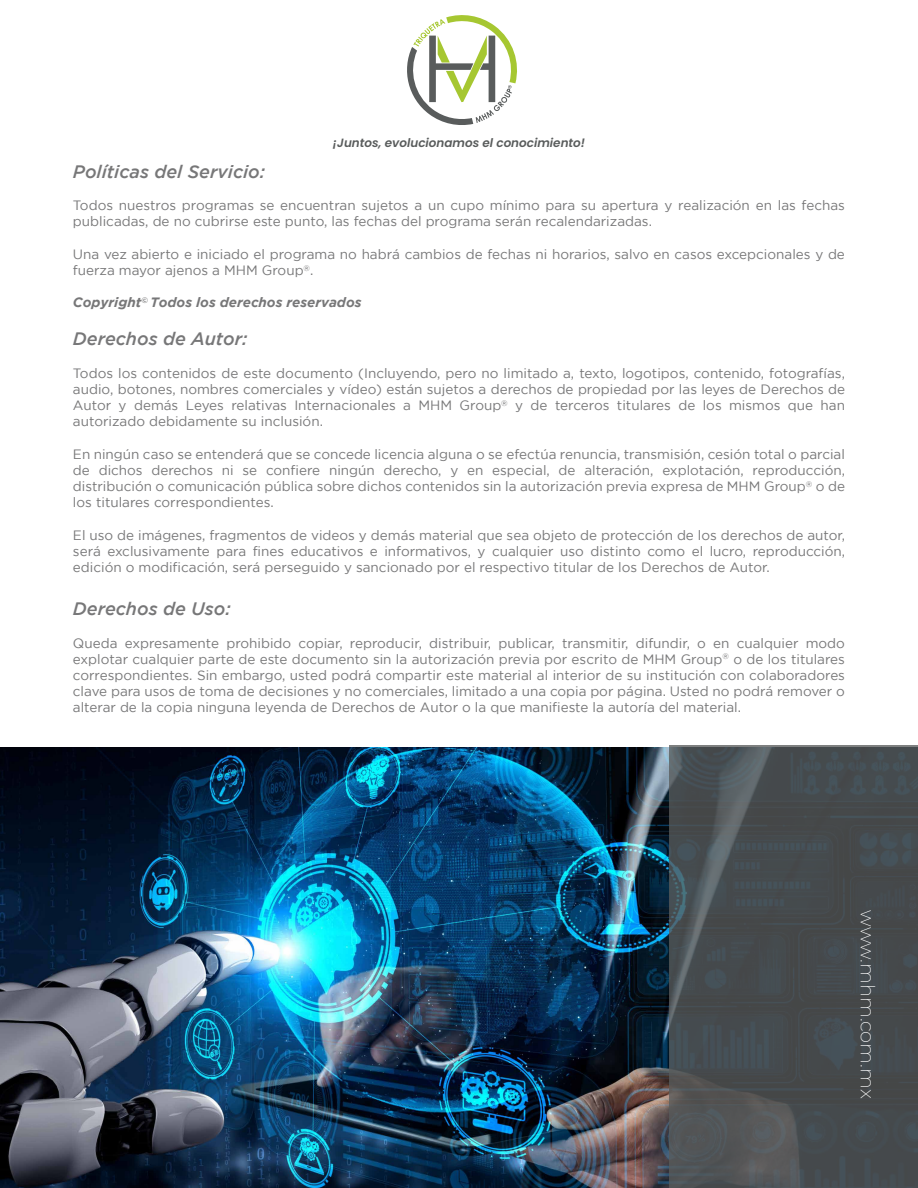
<style>
.page{position:relative;width:918px;height:1188px;background:#fff}
.page>*{position:absolute;margin:0;border:0;box-sizing:border-box;transform-origin:0 0}
.t1{font:200 19.5px "Montserrat";color:#fff}
.t2{font:500 18px "Gotham";color:#777778}
.t3{font:13.5px/16.2px "Gotham";color:#777778;text-align:justify}
.t4{font:italic 700 13.5px "Gotham";color:#777778}
.t5{font:italic 600 12px "Poppins";color:#595c5c}
</style>
<div class="page">
<svg style="left:407px;top:15px;width:110px;height:110px"></svg>
<img style="left:0;top:747px;width:669px;height:441px">
<svg style="left:669px;top:746px;width:249px;height:442px;fill:#454b4e"></svg>
<p class="t5" style="left:333px;top:136px;width:254px">¡Juntos, evolucionamos el conocimiento!</p>
<h2 class="t2" style="left:73px;top:161px;width:194px">Políticas del Servicio:</h2>
<p class="t3" style="left:73px;top:197px;width:774px">Todos nuestros programas se encuentran sujetos a un cupo mínimo para su apertura y realización en las fechas publicadas, de no cubrirse este punto, las fechas del programa serán recalendarizadas.</p>
<p class="t3" style="left:73px;top:246px;width:774px">Una vez abierto e iniciado el programa no habrá cambios de fechas ni horarios, salvo en casos excepcionales y de fuerza mayor ajenos a MHM Group<sup>®</sup>.</p>
<p class="t4" style="left:73px;top:295px;width:290px">Copyright<sup>©</sup> Todos los derechos reservados</p>
<h2 class="t2" style="left:73px;top:329px;width:176px">Derechos de Autor:</h2>
<p class="t3" style="left:73px;top:365px;width:774px">Todos los contenidos de este documento (Incluyendo, pero no limitado a, texto, logotipos, contenido, fotografías, audio, botones, nombres comerciales y vídeo) están sujetos a derechos de propiedad por las leyes de Derechos de Autor y demás Leyes relativas Internacionales a MHM Group<sup>®</sup> y de terceros titulares de los mismos que han autorizado debidamente su inclusión.</p>
<p class="t3" style="left:73px;top:446px;width:774px">En ningún caso se entenderá que se concede licencia alguna o se efectúa renuncia, transmisión, cesión total o parcial de dichos derechos ni se confiere ningún derecho, y en especial, de alteración, explotación, reproducción, distribución o comunicación pública sobre dichos contenidos sin la autorización previa expresa de MHM Group<sup>®</sup> o de los titulares correspondientes.</p>
<p class="t3" style="left:73px;top:527px;width:774px">El uso de imágenes, fragmentos de videos y demás material que sea objeto de protección de los derechos de autor, será exclusivamente para fines educativos e informativos, y cualquier uso distinto como el lucro, reproducción, edición o modificación, será perseguido y sancionado por el respectivo titular de los Derechos de Autor.</p>
<h2 class="t2" style="left:73px;top:599px;width:159px">Derechos de Uso:</h2>
<p class="t3" style="left:73px;top:635px;width:774px">Queda expresamente prohibido copiar, reproducir, distribuir, publicar, transmitir, difundir, o en cualquier modo explotar cualquier parte de este documento sin la autorización previa por escrito de MHM Group<sup>®</sup> o de los titulares correspondientes. Sin embargo, usted podrá compartir este material al interior de su institución con colaboradores clave para usos de toma de decisiones y no comerciales, limitado a una copia por página. Usted no podrá remover o alterar de la copia ninguna leyenda de Derechos de Autor o la que manifieste la autoría del material.</p>
<h1 class="t1" style="left:881px;top:910px;width:190px;rotate:90deg">www.mhm.com.mx</h1>
</div>
